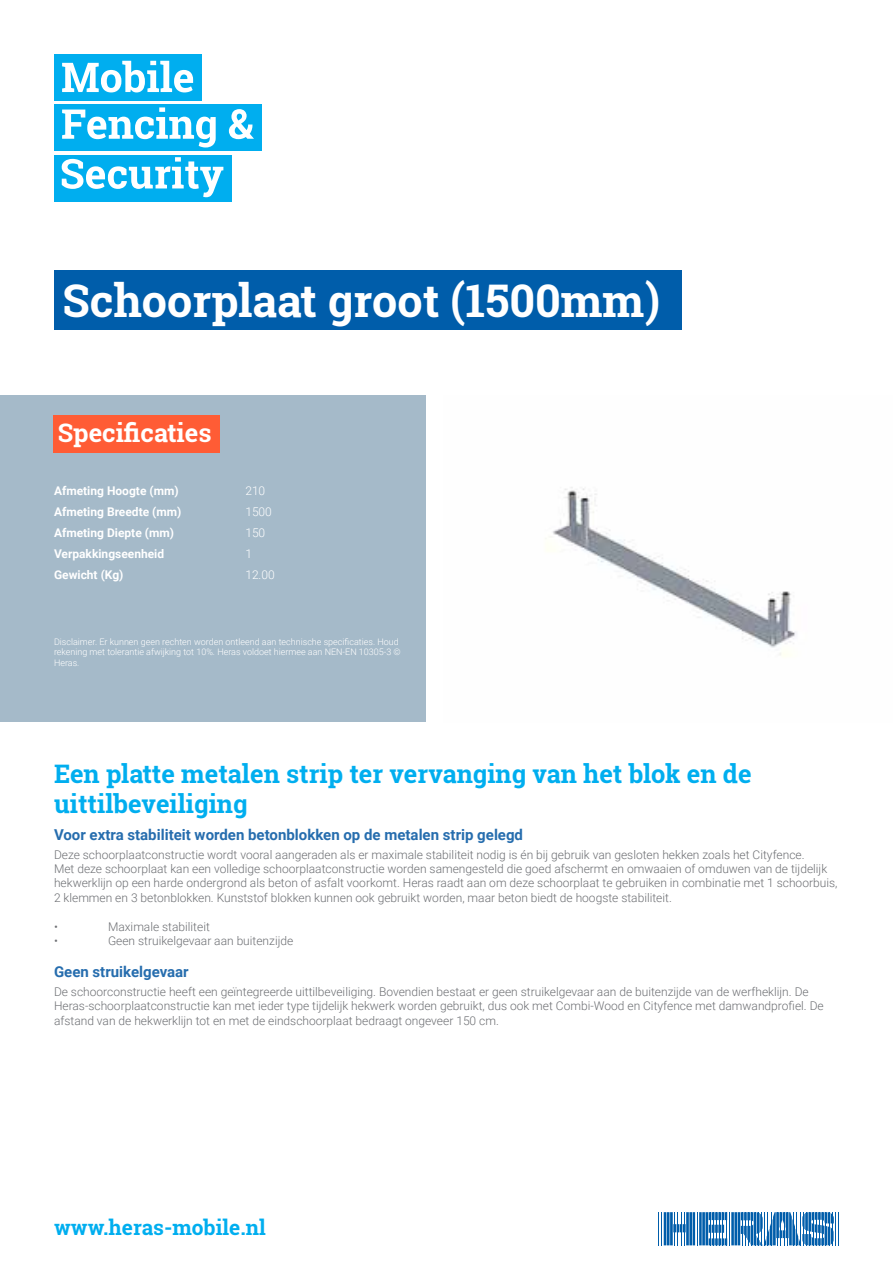
<style>
.page{position:relative;width:893px;height:1263px;background:#fff}
.page>*{position:absolute;margin:0;border:0;box-sizing:border-box;transform-origin:0 0}
.t1{font:700 45px "Roboto Slab";color:#fff}
.t2{font:700 25.5px/30.6px "Roboto Slab";color:#00aeef}
.t3{font:700 25.5px "Roboto Slab";color:#fff}
.t4{font:700 21px "Roboto Slab";color:#00aeef}
.t5{font:700 15px "Roboto";color:#266dae}
.t6{font:300 12px/14.4px "Roboto";color:#6d6f73}
.t7{font:700 12px "Roboto";color:#fff}
.t8{font:300 12px "Roboto";color:#fff}
.t9{font:300 9px/10.8px "Roboto";color:#fff}
</style>
<div class="page">
<hr style="left:658px;top:1212px;width:1px;height:33px;background:#005daa">
<hr style="left:661px;top:1212px;width:1px;height:33px;background:#005daa">
<hr style="left:697px;top:1212px;width:1px;height:33px;background:#005daa">
<hr style="left:835px;top:1212px;width:1px;height:33px;background:#005daa">
<hr style="left:838px;top:1212px;width:1px;height:33px;background:#005daa">
<svg style="left:664px;top:1212px;width:31px;height:33px"></svg>
<hr style="left:705px;top:1212px;width:3px;height:33px;background:#005daa">
<hr style="left:702px;top:1212px;width:3px;height:33px;background:#005daa">
<hr style="left:699px;top:1212px;width:3px;height:33px;background:#005daa">
<svg style="left:709px;top:1212px;width:125px;height:33px"></svg>
<div style="left:54px;top:54px;width:147px;height:47px;background:#00aeef"></div>
<div style="left:54px;top:104px;width:207px;height:47px;background:#00aeef"></div>
<div style="left:54px;top:155px;width:177px;height:46px;background:#00aeef"></div>
<svg style="left:62px;top:61px;width:131px;height:31px"></svg>
<svg style="left:62px;top:107px;width:154px;height:40px"></svg>
<svg style="left:229px;top:109px;width:25px;height:30px"></svg>
<svg style="left:62px;top:157px;width:161px;height:40px"></svg>
<img style="left:545px;top:487px;width:251px;height:170px">
<div style="left:54px;top:270px;width:627px;height:59px;background:#005daa"></div>
<div style="left:0;top:396px;width:426px;height:326px;background:#a5bac9"></div>
<div style="left:54px;top:415px;width:166px;height:38px;background:#ff5c35"></div>
<h1 class="t1" style="left:63px;top:270px;width:599px">Schoorplaat groot (1500mm)</h1>
<h2 class="t3" style="left:58px;top:415px;width:155px">Specificaties</h2>
<p class="t7" style="left:54px;top:482px;width:126px">Afmeting Hoogte (mm)</p>
<p class="t8" style="left:245px;top:482px;width:21px">210</p>
<p class="t7" style="left:54px;top:503px;width:129px">Afmeting Breedte (mm)</p>
<p class="t8" style="left:245px;top:503px;width:28px">1500</p>
<p class="t7" style="left:54px;top:524px;width:122px">Afmeting Diepte (mm)</p>
<p class="t8" style="left:245px;top:524px;width:21px">150</p>
<p class="t7" style="left:54px;top:545px;width:112px">Verpakkingseenheid</p>
<p class="t8" style="left:245px;top:545px;width:8px">1</p>
<p class="t7" style="left:54px;top:566px;width:71px">Gewicht (Kg)</p>
<p class="t8" style="left:245px;top:566px;width:31px">12.00</p>
<p class="t9" style="left:54px;top:636px;width:348px">Disclaimer. Er kunnen geen rechten worden ontleend aan technische specificaties. Houd rekening met tolerantie afwijking tot 10%. Heras voldoet hiermee aan NEN-EN 10305-3 ©<br>Heras.</p>
<h2 class="t2" style="left:54px;top:758px;width:699px">Een platte metalen strip ter vervanging van het blok en de uittilbeveiliging</h2>
<p class="t5" style="left:54px;top:824px;width:471px">Voor extra stabiliteit worden betonblokken op de metalen strip gelegd</p>
<p class="t6" style="left:54px;top:847px;width:785px">Deze schoorplaatconstructie wordt vooral aangeraden als er maximale stabiliteit nodig is én bij gebruik van gesloten hekken zoals het Cityfence.<br>Met deze schoorplaat kan een volledige schoorplaatconstructie worden samengesteld die goed afschermt en omwaaien of omduwen van de tijdelijk hekwerklijn op een harde ondergrond als beton of asfalt voorkomt. Heras raadt aan om deze schoorplaat te gebruiken in combinatie met 1 schoorbuis, 2 klemmen en 3 betonblokken. Kunststof blokken kunnen ook gebruikt worden, maar beton biedt de hoogste stabiliteit.</p>
<p class="t6" style="left:54px;top:919px;width:5px">•</p>
<p class="t6" style="left:108px;top:919px;width:103px">Maximale stabiliteit</p>
<p class="t6" style="left:54px;top:933px;width:5px">•</p>
<p class="t6" style="left:108px;top:933px;width:187px">Geen struikelgevaar aan buitenzijde</p>
<p class="t5" style="left:54px;top:961px;width:136px">Geen struikelgevaar</p>
<p class="t6" style="left:54px;top:984px;width:771px">De schoorconstructie heeft een geïntegreerde uittilbeveiliging. Bovendien bestaat er geen struikelgevaar aan de buitenzijde van de werfheklijn. De<br>Heras-schoorplaatconstructie kan met ieder type tijdelijk hekwerk worden gebruikt, dus ook met Combi-Wood en Cityfence met damwandprofiel. De afstand van de hekwerklijn tot en met de eindschoorplaat bedraagt ongeveer 150 cm.</p>
<h3 class="t4" style="left:54px;top:1213px;width:213px">www.heras-mobile.nl</h3>
</div>
